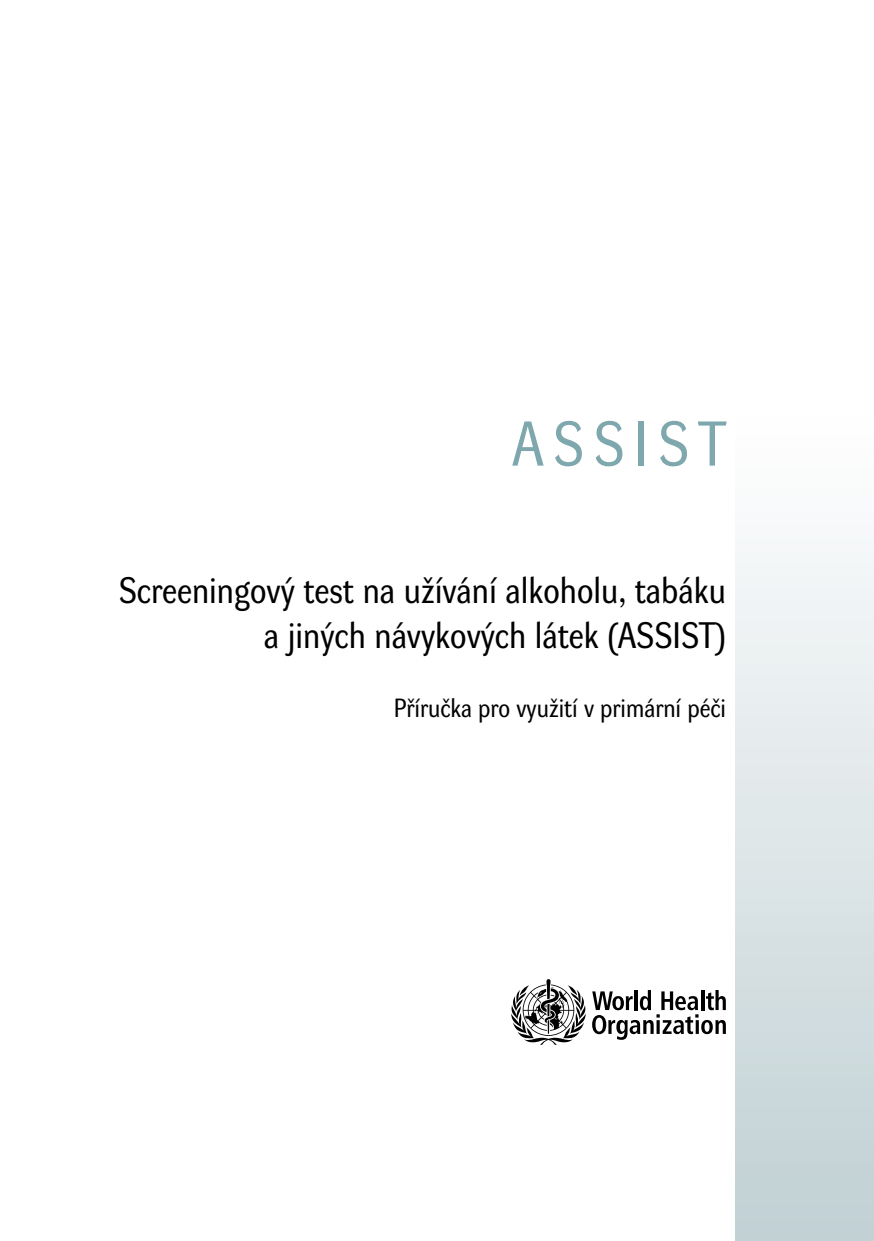
<style>
.page{position:relative;width:874px;height:1241px;background:#fff}
.page>*{position:absolute;margin:0;border:0;box-sizing:border-box;transform-origin:0 0}
.H_přední_strana{font:63px "Dyna Grotesk 32";letter-spacing:.15em;color:#7ea8ad}
.H2_přední_strana{font:36.75px/45.7px "Dyna Grotesk 32";color:#000;text-align:right}
.H3_přední_strana{font:26.25px "Dyna Grotesk 32";color:#000}
</style>
<div class="page">
<div style="left:735px;top:0;width:138px;height:1240px;background:linear-gradient(to bottom,#fff,#c7d5d8)"></div>
<svg style="left:511px;top:979px;width:214px;height:65px"></svg>
<p class="H_přední_strana" style="left:512px;top:409px;width:215px">ASSIST</p>
<p class="H2_přední_strana" style="left:119px;top:568px;width:608px">Screeningový test na užívání alkoholu, tabáku a jiných návykových látek (ASSIST)</p>
<p class="H3_přední_strana" style="left:394px;top:693px;width:333px">Příručka pro využití v primární péči</p>
</div>
